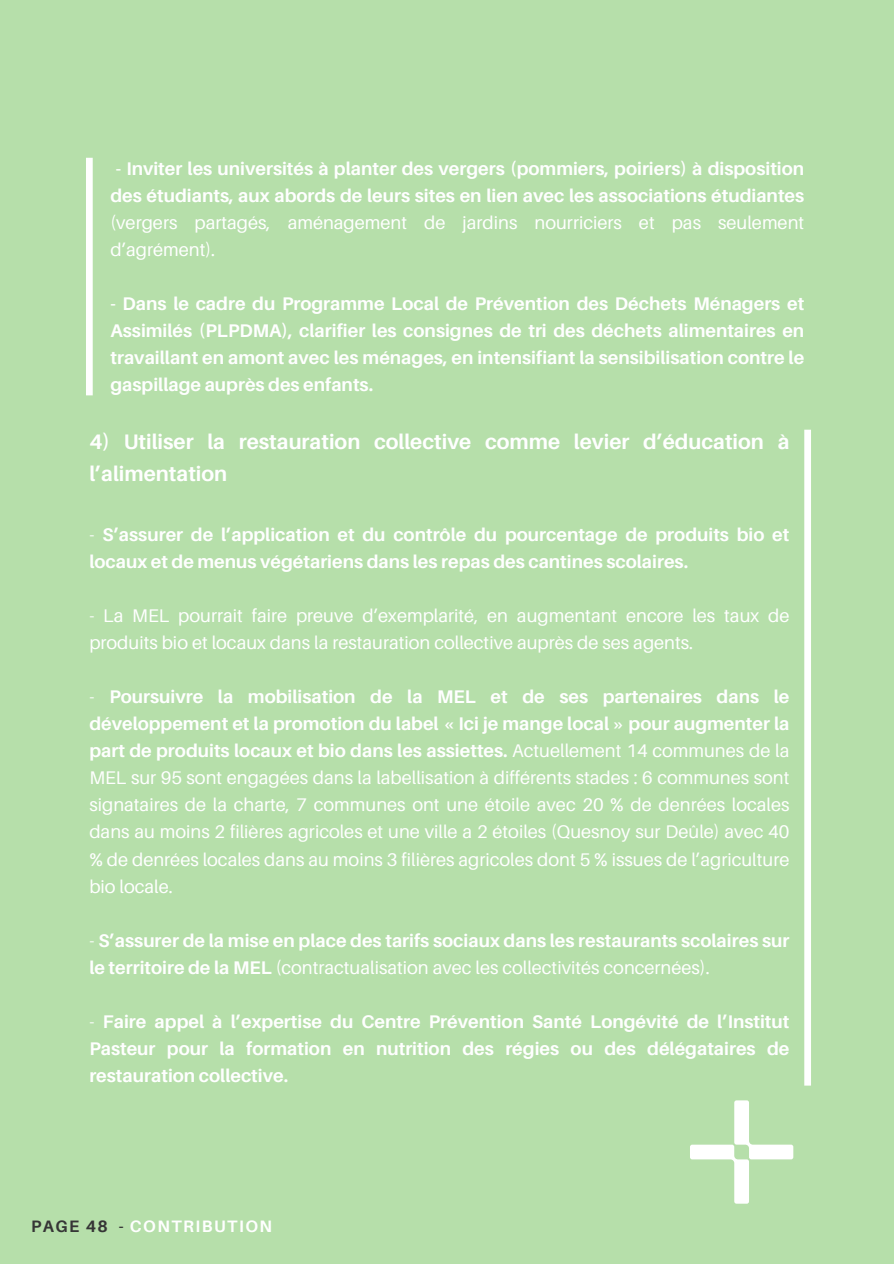
<style>
.page{position:relative;width:894px;height:1264px;background:#fff}
.page>*{position:absolute;margin:0;border:0;box-sizing:border-box;transform-origin:0 0}
.t1{font:700 21px/31.5px "Aileron";color:#fff}
.t2{font:700 18.3px/27px "Aileron";color:#fff;text-align:justify}
.t3{font:18.3px/27px "Aileron";color:#fff}
.t4{font:700 16.5px "Aileron";letter-spacing:.09em;color:#fff}
.s1{font-weight:400}
.s2{font-weight:700}
.s3{color:#363636}
</style>
<div class="page">
<div style="left:0;top:0;width:893px;height:1263px;background:#b6dfaa"></div>
<svg style="left:690px;top:1100px;width:103px;height:103px"></svg>
<div style="left:86px;top:158px;width:7px;height:237px;background:#fff"></div>
<div style="left:804px;top:429px;width:6px;height:656px;background:#fff"></div>
<h3 class="t2" style="left:110px;top:155px;width:695px">- Inviter les universités à planter des vergers (pommiers, poiriers) à disposition des étudiants, aux abords de leurs sites en lien avec les associations étudiantes <span class="s1">(vergers partagés, aménagement de jardins nourriciers et pas seulement d’agrément).</span></h3>
<h1 class="t2" style="left:110px;top:290px;width:695px">- Dans le cadre du Programme Local de Prévention des Déchets Ménagers et Assimilés (PLPDMA), clarifier les consignes de tri des déchets alimentaires en travaillant en amont avec les ménages, en intensifiant la sensibilisation contre le gaspillage auprès des enfants.</h1>
<p class="t1" style="left:89px;top:425px;width:701px">4) Utiliser la restauration collective comme levier d’éducation à l’alimentation</p>
<p class="t2" style="left:89px;top:521px;width:701px"><span class="s1">-</span> S’assurer de l’application et du contrôle du pourcentage de produits bio et locaux et de menus végétariens dans les repas des cantines scolaires.</p>
<p class="t3" style="left:89px;top:602px;width:701px">- La MEL pourrait faire preuve d’exemplarité, en augmentant encore les taux de produits bio et locaux dans la restauration collective auprès de ses agents.</p>
<p class="t3" style="left:89px;top:683px;width:701px;text-align:justify">- <span class="s2">Poursuivre la mobilisation de la MEL et de ses partenaires dans le développement et la promotion du label « Ici je mange local » pour augmenter la part de produits locaux et bio dans les assiettes.</span> Actuellement 14 communes de la MEL sur 95 sont engagées dans la labellisation à différents stades : 6 communes sont signataires de la charte, 7 communes ont une étoile avec 20 % de denrées locales dans au moins 2 filières agricoles et une ville a 2 étoiles (Quesnoy sur Deûle) avec 40 % de denrées locales dans au moins 3 filières agricoles dont 5 % issues de l’agriculture bio locale.</p>
<p class="t2" style="left:89px;top:926px;width:701px"><span class="s1">-</span> S’assurer de la mise en place des tarifs sociaux dans les restaurants scolaires sur le territoire de la MEL <span class="s1">(contractualisation avec les collectivités concernées).</span></p>
<p class="t2" style="left:89px;top:1007px;width:701px"><span class="s1">-</span> Faire appel à l’expertise du Centre Prévention Santé Longévité de l’Institut Pasteur pour la formation en nutrition des régies ou des délégataires de restauration collective.</p>
<p class="t4" style="left:31px;top:1216px;width:242px"><span class="s3">PAGE 48 -</span> CONTRIBUTION</p>
</div>
